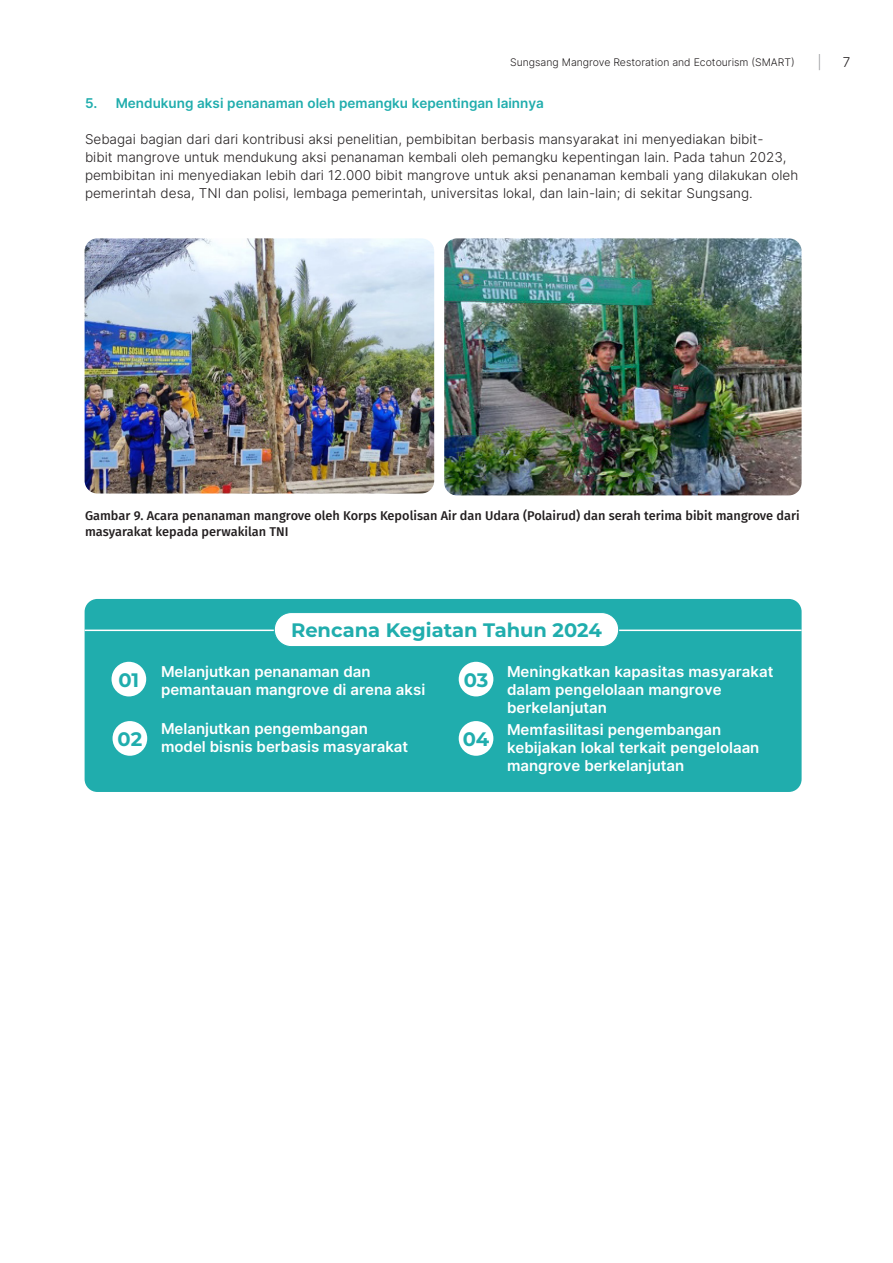
<style>
.page{position:relative;width:893px;height:1263px;background:#fff}
.page>*{position:absolute;margin:0;border:0;box-sizing:border-box;transform-origin:0 0}
.Brief-Heading_1{font:700 19.5px "Montserrat";color:#20adad}
.Brief-Body_text{font:15px/18px "Inter";color:#fff}
.Brief-Body_text-2{font:300 13.5px/18px "Inter";color:#231f20}
.t1{font:13.5px "Inter";color:#20adad}
.t2{font:300 13.5px "Inter";color:#939598}
.Figure_title{font:500 12.75px/15.3px "Fira Sans";color:#231f20}
.t3{font:300 10.5px "Inter";color:#231f20}
</style>
<div class="page">
<div style="left:85px;top:599px;width:717px;height:193px;background:#20adad;border-radius:13px"></div>
<hr style="left:85px;top:629px;width:275px;height:2px;background:#fff">
<hr style="left:516px;top:629px;width:286px;height:2px;background:#fff">
<div style="left:112px;top:662px;width:34px;height:34px;background:#fff;border-radius:50%"></div>
<div style="left:113px;top:721px;width:34px;height:35px;background:#fff;border-radius:50%"></div>
<div style="left:459px;top:662px;width:34px;height:34px;background:#fff;border-radius:50%"></div>
<div style="left:459px;top:721px;width:34px;height:35px;background:#fff;border-radius:50%"></div>
<img style="left:85px;top:238px;width:349px;height:255px">
<img style="left:444px;top:238px;width:358px;height:257px">
<div style="left:274px;top:612px;width:345px;height:35px;background:#fff;border-radius:17px"></div>
<div style="left:274px;top:612px;width:345px;height:35px;border:1px solid #20adad;border-radius:17px"></div>
<p class="t3" style="left:510px;top:55px;width:286px">Sungsang Mangrove Restoration and Ecotourism (SMART)</p>
<p class="t2" style="left:818px;top:52px;width:6px">|</p>
<p class="Brief-Body_text-2" style="left:843px;top:53px;width:9px">7</p>
<p class="t1" style="left:85px;top:93px;width:460px">5. Mendukung aksi penanaman oleh pemangku kepentingan lainnya</p>
<p class="Brief-Body_text-2" style="left:85px;top:130px;width:715px">Sebagai bagian dari dari kontribusi aksi penelitian, pembibitan berbasis mansyarakat ini menyediakan bibit-<br>bibit mangrove untuk mendukung aksi penanaman kembali oleh pemangku kepentingan lain. Pada tahun 2023, pembibitan ini menyediakan lebih dari 12.000 bibit mangrove untuk aksi penanaman kembali yang dilakukan oleh pemerintah desa, TNI dan polisi, lembaga pemerintah, universitas lokal, dan lain-lain; di sekitar Sungsang.</p>
<p class="Figure_title" style="left:85px;top:508px;width:716px">Gambar 9. Acara penanaman mangrove oleh Korps Kepolisan Air dan Udara (Polairud) dan serah terima bibit mangrove dari masyarakat kepada perwakilan TNI</p>
<p class="Brief-Heading_1" style="left:291px;top:616px;width:312px">Rencana Kegiatan Tahun 2024</p>
<p class="Brief-Body_text" style="left:161px;top:662px;width:266px">Melanjutkan penanaman dan pemantauan mangrove di arena aksi</p>
<p class="Brief-Body_text" style="left:507px;top:662px;width:268px">Meningkatkan kapasitas masyarakat dalam pengelolaan mangrove berkelanjutan</p>
<p class="Brief-Body_text" style="left:161px;top:719px;width:249px">Melanjutkan pengembangan model bisnis berbasis masyarakat</p>
<p class="Brief-Body_text" style="left:507px;top:720px;width:254px">Memfasilitasi pengembangan kebijakan lokal terkait pengelolaan mangrove berkelanjutan</p>
<p class="Brief-Heading_1" style="left:118px;top:666px;width:22px">01</p>
<p class="Brief-Heading_1" style="left:464px;top:666px;width:26px">03</p>
<p class="Brief-Heading_1" style="left:118px;top:725px;width:26px">02</p>
<p class="Brief-Heading_1" style="left:463px;top:725px;width:28px">04</p>
</div>
